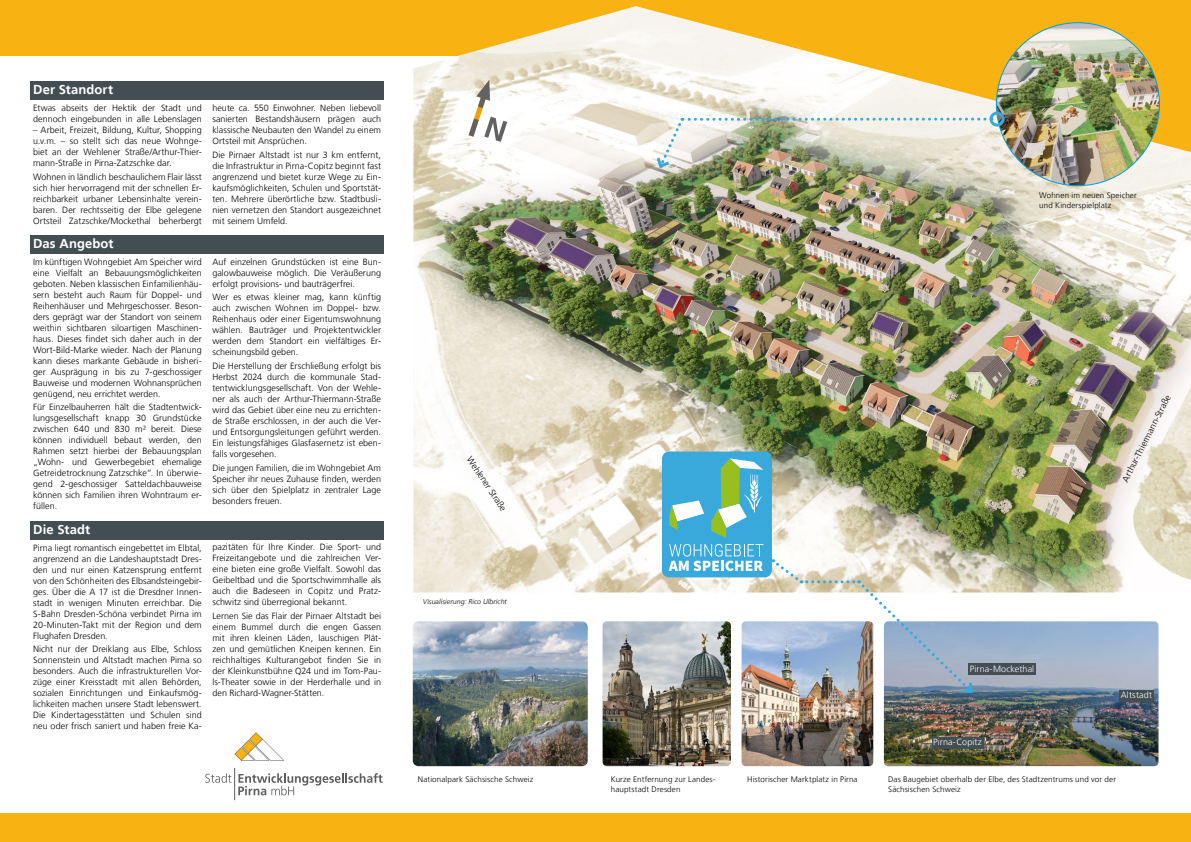
<style>
.page{position:relative;width:1191px;height:842px;background:#fff}
.page>*{position:absolute;margin:0;border:0;box-sizing:border-box;transform-origin:0 0}
.t1{font:700 13px "Frutiger LT";letter-spacing:.005em;color:#fff}
.t2{font:300 9px/11px "Frutiger LT";letter-spacing:.005em;color:#000;text-align:justify}
.t3{font:300 9px "Frutiger LT";letter-spacing:.015em;color:#fff}
.t4{font:300 8px/10px "Frutiger LT";letter-spacing:.02em;color:#000}
.t5{font:italic 300 7px "Frutiger LT";letter-spacing:.01em;color:#000}
</style>
<div class="page">
<div style="left:0;top:0;width:1191px;height:56px;background:#f8b212"></div>
<img style="left:413px;top:6px;width:778px;height:586px">
<div style="left:0;top:814px;width:1191px;height:28px;background:#f8b212"></div>
<img style="left:884px;top:621px;width:274px;height:145px">
<div style="left:30px;top:81px;width:354px;height:19px;background:#424e52"></div>
<div style="left:30px;top:235px;width:354px;height:18px;background:#424e52"></div>
<div style="left:30px;top:521px;width:354px;height:18px;background:#424e52"></div>
<img style="left:741px;top:621px;width:132px;height:145px">
<img style="left:602px;top:621px;width:129px;height:145px">
<img style="left:413px;top:621px;width:175px;height:145px">
<svg style="left:772px;top:559px;width:202px;height:135px"></svg>
<svg style="left:238px;top:773px;width:144px;height:22px"></svg>
<svg style="left:205px;top:773px;width:26px;height:10px"></svg>
<hr style="left:234px;top:768px;width:1px;height:32px;background:#5e5c5c">
<svg style="left:234px;top:732px;width:50px;height:29px"></svg>
<img style="left:996px;top:23px;width:163px;height:163px;border-radius:81px">
<div style="left:989px;top:112px;width:15px;height:15px;border:3px solid #39a9dc;border-radius:50%"></div>
<img style="left:654px;top:118px;width:331px;height:52px">
<div style="left:1119px;top:690px;width:34px;height:12px;background:#424e52"></div>
<div style="left:931px;top:737px;width:52px;height:12px;background:#424e52"></div>
<div style="left:968px;top:663px;width:67px;height:12px;background:#424e52"></div>
<div style="left:662px;top:452px;width:110px;height:125px;background:#39a9dc;border-radius:7px"></div>
<svg style="left:669px;top:500px;width:35px;height:31px"></svg>
<svg style="left:711px;top:458px;width:52px;height:80px"></svg>
<svg style="left:668px;top:544px;width:95px;height:27px"></svg>
<svg style="left:465px;top:80px;width:42px;height:62px"></svg>
<h1 class="t1" style="left:33px;top:82px;width:81px">Der Standort</h1>
<p class="t2" style="left:33px;top:102px;width:170px">Etwas abseits der Hektik der Stadt und dennoch eingebunden in alle Lebenslagen</p>
<p class="t2" style="left:33px;top:124px;width:170px">– Arbeit, Freizeit, Bildung, Kultur, Shopping u.v.m. – so stellt sich das neue Wohnge&shy;biet an der Wehlener Straße/Arthur-Thier&shy;mann-Straße in Pirna-Zatzschke dar.</p>
<p class="t2" style="left:33px;top:171px;width:170px">Wohnen in ländlich beschaulichem Flair lässt sich hier hervorragend mit der schnellen Er&shy;reichbarkeit urbaner Lebensinhalte verein&shy;baren. Der rechtsseitig der Elbe gelegene Ortsteil Zatzschke/Mockethal beherbergt</p>
<h1 class="t1" style="left:33px;top:236px;width:82px">Das Angebot</h1>
<p class="t2" style="left:33px;top:256px;width:170px">Im künftigen Wohngebiet Am Speicher wird eine Vielfalt an Bebauungsmöglichkeiten geboten. Neben klassischen Einfamilienhäu&shy;sern besteht auch Raum für Doppel- und Reihenhäuser und Mehrgeschosser. Beson&shy;ders geprägt war der Standort von seinem weithin sichtbaren siloartigen Maschinen&shy;haus. Dieses findet sich daher auch in der Wort-Bild-Marke wieder. Nach der Planung kann dieses markante Gebäude in bisheri&shy;ger Ausprägung in bis zu 7-geschossiger Bauweise und modernen Wohnansprüchen genügend, neu errichtet werden.</p>
<p class="t2" style="left:33px;top:402px;width:170px">Für Einzelbauherren hält die Stadtentwick&shy;lungsgesellschaft knapp 30 Grundstücke zwischen 640 und 830 m² bereit. Diese können individuell bebaut werden, den Rahmen setzt hierbei der Bebauungsplan „Wohn- und Gewerbegebiet ehemalige Getreidetrocknung Zatzschke“. In überwie&shy;gend 2-geschossiger Satteldachbauweise können sich Familien ihren Wohntraum er&shy;füllen.</p>
<h1 class="t1" style="left:33px;top:522px;width:59px">Die Stadt</h1>
<p class="t2" style="left:33px;top:542px;width:170px">Pirna liegt romantisch eingebettet im Elbtal, angrenzend an die Landeshauptstadt Dres&shy;den und nur einen Katzensprung entfernt von den Schönheiten des Elbsandsteingebir&shy;ges. Über die A 17 ist die Dresdner Innen&shy;stadt in wenigen Minuten erreichbar. Die S-Bahn Dresden-Schöna verbindet Pirna im 20-Minuten-Takt mit der Region und dem Flughafen Dresden.</p>
<p class="t2" style="left:33px;top:644px;width:170px">Nicht nur der Dreiklang aus Elbe, Schloss Sonnenstein und Altstadt machen Pirna so besonders. Auch die infrastrukturellen Vor&shy;züge einer Kreisstadt mit allen Behörden, sozialen Einrichtungen und Einkaufsmög&shy;lichkeiten machen unsere Stadt lebenswert.<br>Die Kindertagesstätten und Schulen sind neu oder frisch saniert und haben freie Ka-</p>
<p class="t2" style="left:212px;top:102px;width:170px">heute ca. 550 Einwohner. Neben liebevoll sanierten Bestandshäusern prägen auch klassische Neubauten den Wandel zu einem Ortsteil mit Ansprüchen.</p>
<p class="t2" style="left:212px;top:149px;width:170px">Die Pirnaer Altstadt ist nur 3 km entfernt, die Infrastruktur in Pirna-Copitz beginnt fast angrenzend und bietet kurze Wege zu Ein&shy;kaufsmöglichkeiten, Schulen und Sportstät&shy;ten. Mehrere überörtliche bzw. Stadtbusli&shy;nien vernetzen den Standort ausgezeichnet mit seinem Umfeld.</p>
<p class="t2" style="left:212px;top:256px;width:170px">Auf einzelnen Grundstücken ist eine Bun&shy;galowbauweise möglich. Die Veräußerung erfolgt provisions- und bauträgerfrei.</p>
<p class="t2" style="left:212px;top:292px;width:170px">Wer es etwas kleiner mag, kann künftig auch zwischen Wohnen im Doppel- bzw.<br>Reihenhaus oder einer Eigentumswohnung wählen. Bauträger und Projektentwickler werden dem Standort ein vielfältiges Er&shy;scheinungsbild geben.</p>
<p class="t2" style="left:212px;top:361px;width:170px">Die Herstellung der Erschließung erfolgt bis Herbst 2024 durch die kommunale Stad&shy;tentwicklungsgesellschaft. Von der Wehle&shy;ner als auch der Arthur-Thiermann-Straße wird das Gebiet über eine neu zu errichten&shy;de Straße erschlossen, in der auch die Ver&shy;und Entsorgungsleitungen geführt werden.<br>Ein leistungsfähiges Glasfasernetz ist eben&shy;falls vorgesehen.</p>
<p class="t2" style="left:212px;top:463px;width:170px">Die jungen Familien, die im Wohngebiet Am Speicher ihr neues Zuhause finden, werden sich über den Spielplatz in zentraler Lage besonders freuen.</p>
<p class="t2" style="left:212px;top:542px;width:170px">pazitäten für Ihre Kinder. Die Sport- und Freizeitangebote und die zahlreichen Ver&shy;eine bieten eine große Vielfalt. Sowohl das Geibeltbad und die Sportschwimmhalle als auch die Badeseen in Copitz und Pratz&shy;schwitz sind überregional bekannt.</p>
<p class="t2" style="left:212px;top:611px;width:170px">Lernen Sie das Flair der Pirnaer Altstadt bei einem Bummel durch die engen Gassen mit ihren kleinen Läden, lauschigen Plät&shy;zen und gemütlichen Kneipen kennen. Ein reichhaltiges Kulturangebot finden Sie in der Kleinkunstbühne Q24 und im Tom-Pau&shy;ls-Theater sowie in der Herderhalle und in den Richard-Wagner-Stätten.</p>
<p class="t2" style="left:474px;top:454px;width:65px;rotate:57deg">Wehlener Straße</p>
<p class="t5" style="left:423px;top:597px;width:86px">Visualisierung: Rico Ulbricht</p>
<p class="t4" style="left:418px;top:774px;width:117px">Nationalpark Sächsische Schweiz</p>
<p class="t4" style="left:1039px;top:191px;width:99px">Wohnen im neuen Speicher und Kinderspielplatz</p>
<p class="t2" style="left:1119px;top:479px;width:98px;rotate:-63deg">Arthur-Thiermann-Straße</p>
<p class="t4" style="left:611px;top:774px;width:106px">Kurze Entfernung zur Landes&shy;hauptstadt Dresden</p>
<p class="t3" style="left:970px;top:663px;width:66px">Pirna-Mockethal</p>
<p class="t3" style="left:933px;top:737px;width:50px">Pirna-Copitz</p>
<p class="t3" style="left:1120px;top:690px;width:33px">Altstadt</p>
<p class="t4" style="left:747px;top:774px;width:112px">Historischer Marktplatz in Pirna</p>
<p class="t4" style="left:888px;top:774px;width:229px">Das Baugebiet oberhalb der Elbe, des Stadtzentrums und vor der<br>Sächsischen Schweiz</p>
</div>
